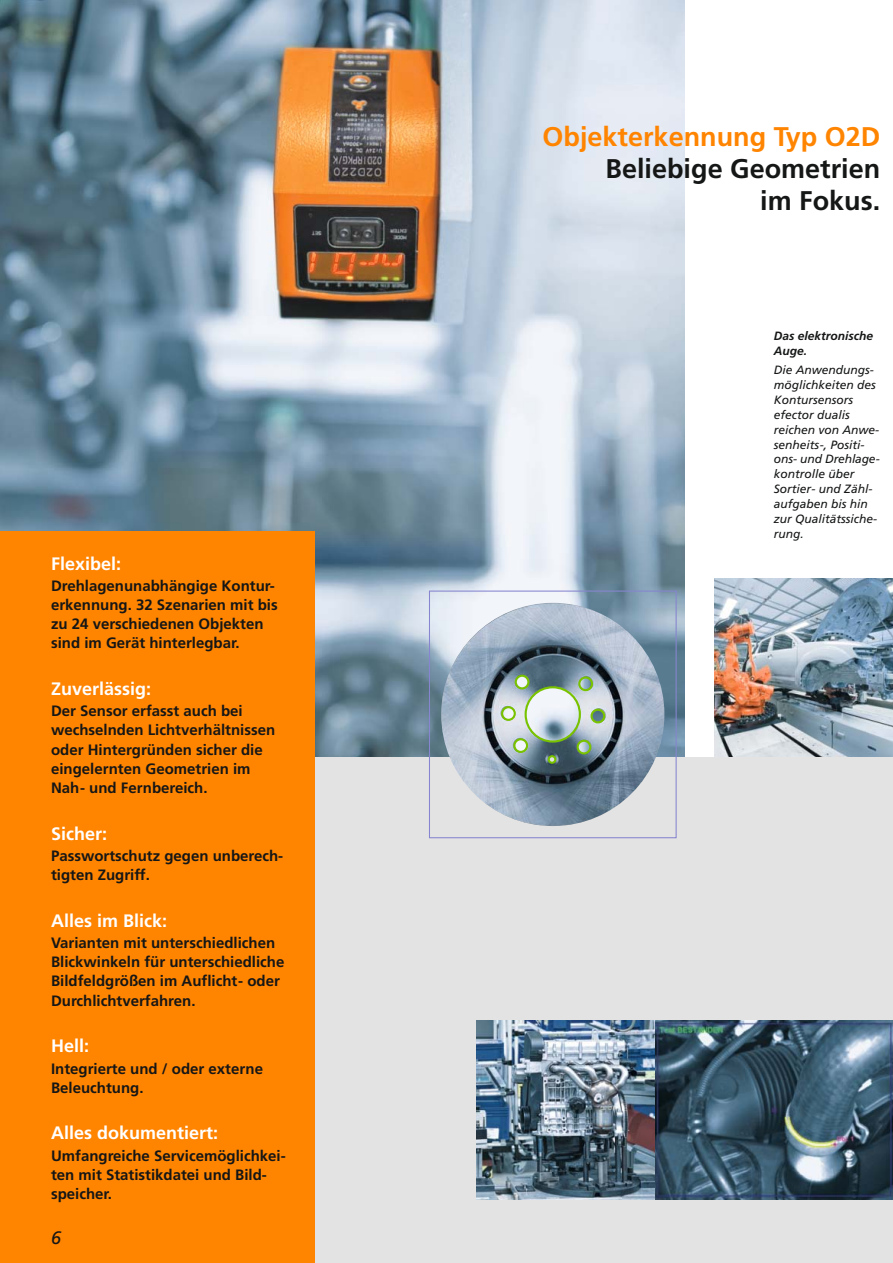
<style>
.page{position:relative;width:893px;height:1263px;background:#fff}
.page>*{position:absolute;margin:0;border:0;box-sizing:border-box;transform-origin:0 0}
.t1{font:700 27px/32px "Frutiger LT Com";color:#151616;text-align:right}
.t2{font:700 27px "Frutiger LT Com";color:#ff8400}
.t3{font:700 18px "Frutiger LT Com";color:#fff}
.t4{font:italic 18px "Frutiger LT Com";color:#151616}
.t5{font:700 15px/19.2px "Frutiger LT Com";color:#151616}
.t6{font:italic 12px/14.9px "Frutiger LT Com";color:#151616}
.t7{font:italic 700 12px/14.9px "Frutiger LT Com";color:#151616}
</style>
<div class="page">
<img style="left:714px;top:578px;width:179px;height:179px">
<img style="left:0;top:0;width:685px;height:757px">
<div style="left:0;top:757px;width:893px;height:506px;background:#e3e3e3"></div>
<div style="left:0;top:531px;width:315px;height:732px;background:#ff8400"></div>
<img style="left:441px;top:603px;width:223px;height:223px">
<div style="left:429px;top:590px;width:248px;height:248px;border:1px solid #8785cf"></div>
<div style="left:515px;top:675px;width:14px;height:14px;border:2px solid #79c200;border-radius:50%"></div>
<div style="left:578px;top:676px;width:15px;height:15px;border:2px solid #79c200;border-radius:50%"></div>
<div style="left:590px;top:709px;width:15px;height:14px;border:2px solid #79c200;border-radius:50%"></div>
<div style="left:501px;top:706px;width:15px;height:15px;border:2px solid #79c200;border-radius:50%"></div>
<div style="left:513px;top:738px;width:15px;height:15px;border:2px solid #79c200;border-radius:50%"></div>
<div style="left:577px;top:740px;width:14px;height:14px;border:2px solid #79c200;border-radius:50%"></div>
<div style="left:548px;top:755px;width:8px;height:9px;border:2px solid #79c200;border-radius:50%"></div>
<div style="left:525px;top:686px;width:56px;height:56px;border:2px solid #79c200;border-radius:50%"></div>
<img style="left:655px;top:1020px;width:238px;height:179px">
<img style="left:476px;top:1020px;width:179px;height:179px">
<p class="t3" style="left:51px;top:556px;width:72px">Flexibel:</p>
<p class="t5" style="left:51px;top:577px;width:228px">Drehlagenunabhängige Kontur&shy;erkennung. 32 Szenarien mit bis zu 24 verschiedenen Objekten sind im Gerät hinterlegbar.</p>
<p class="t3" style="left:51px;top:682px;width:102px">Zuverlässig:</p>
<p class="t5" style="left:51px;top:703px;width:226px">Der Sensor erfasst auch bei wechselnden Lichtverhältnissen oder Hintergründen sicher die eingelernten Geometrien im<br>Nah- und Fernbereich.</p>
<p class="t3" style="left:51px;top:826px;width:58px">Sicher:</p>
<p class="t5" style="left:51px;top:847px;width:234px">Passwortschutz gegen unberech&shy;tigten Zugriff.</p>
<p class="t3" style="left:51px;top:913px;width:118px">Alles im Blick:</p>
<p class="t5" style="left:51px;top:934px;width:235px">Varianten mit unterschiedlichen<br>Blickwinkeln für unterschiedliche<br>Bildfeldgrößen im Auflicht- oder<br>Durchlichtverfahren.</p>
<p class="t3" style="left:51px;top:1039px;width:40px">Hell:</p>
<p class="t5" style="left:51px;top:1060px;width:214px">Integrierte und / oder externe<br>Beleuchtung.</p>
<p class="t3" style="left:51px;top:1126px;width:169px">Alles dokumentiert:</p>
<p class="t5" style="left:51px;top:1147px;width:236px">Umfangreiche Servicemöglichkei&shy;ten mit Statistikdatei und Bild&shy;speicher.</p>
<p class="t4" style="left:51px;top:1230px;width:12px">6</p>
<h1 class="t2" style="left:543px;top:126px;width:339px">Objekterkennung Typ O2D</h1>
<h1 class="t1" style="left:606px;top:155px;width:276px">Beliebige Geometrien im Fokus.</h1>
<p class="t7" style="left:774px;top:329px;width:101px">Das elektronische<br>Auge.</p>
<p class="t6" style="left:774px;top:363px;width:107px">Die Anwendungs&shy;möglichkeiten des<br>Kontursensors efector dualis reichen von Anwe&shy;senheits-, Positi&shy;ons- und Drehlage&shy;kontrolle über<br>Sortier- und Zähl&shy;aufgaben bis hin zur Qualitätssiche&shy;rung.</p>
</div>
